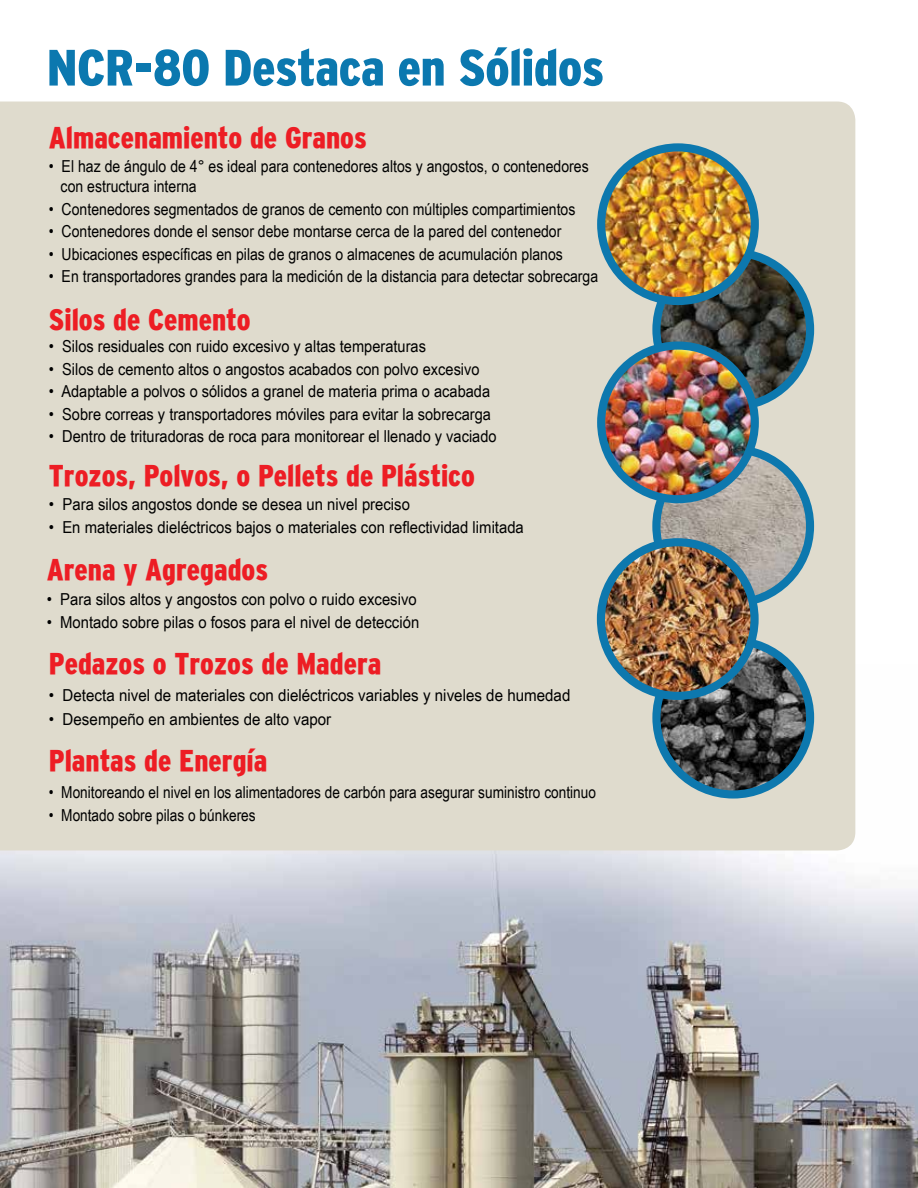
<style>
.page{position:relative;width:918px;height:1188px;background:#fff}
.page>*{position:absolute;margin:0;border:0;box-sizing:border-box;transform-origin:0 0}
.t1{font:900 condensed 51px "Interstate";letter-spacing:-.01em;color:#0b78af;scale:1.04 1}
.t2{font:900 condensed 30px "Interstate";color:#ed1d24}
.t3{font:16.5px/19.5px "Arial Narrow";color:#000;scale:1.04 1}
.t4{font:16.5px "Arial Narrow";color:#000;scale:1.08 1}
.t5{font:16.5px "Arial Narrow";color:#000;scale:1.1 1}
.t6{font:16.5px "Arial Narrow";color:#000}
.t7{font:16.5px "Arial Narrow";color:#000;scale:1.12 1}
.t8{font:16.5px "Arial Narrow";color:#000;scale:1.11 1}
</style>
<div class="page">
<img style="left:0;top:665px;width:918px;height:523px">
<div style="left:0;top:102px;width:855px;height:748px;background:#dfdbcd"></div>
<img style="left:656px;top:449px;width:154px;height:154px;border-radius:77px">
<div style="left:652px;top:445px;width:162px;height:162px;border:8px solid #0d78ae;border-radius:50%"></div>
<img style="left:656px;top:253px;width:154px;height:153px;border-radius:77px">
<div style="left:652px;top:249px;width:162px;height:161px;border:8px solid #0d78ae;border-radius:50%"></div>
<img style="left:601px;top:348px;width:154px;height:151px">
<div style="left:597px;top:342px;width:162px;height:161px;border:8px solid #0d78ae;border-radius:50%"></div>
<img style="left:656px;top:643px;width:154px;height:151px">
<div style="left:652px;top:637px;width:162px;height:162px;border:8px solid #0d78ae;border-radius:50%"></div>
<img style="left:601px;top:147px;width:154px;height:154px;border-radius:77px">
<div style="left:597px;top:143px;width:162px;height:162px;border:8px solid #0d78ae;border-radius:50%"></div>
<img style="left:601px;top:542px;width:154px;height:154px;border-radius:77px">
<div style="left:597px;top:538px;width:162px;height:162px;border:8px solid #0d78ae;border-radius:50%"></div>
<h1 class="t1" style="left:47px;top:39px;width:538px">NCR-80 Destaca en Sólidos</h1>
<h2 class="t2" style="left:49px;top:121px;width:319px">Almacenamiento de Granos</h2>
<p class="t3" style="left:61px;top:156px;width:509px;text-indent:-12px">• El haz de ángulo de 4° es ideal para contenedores altos y angostos, o contenedores con estructura interna</p>
<p class="t3" style="left:49px;top:198px;width:508px">• Contenedores segmentados de granos de cemento con múltiples compartimientos</p>
<p class="t3" style="left:49px;top:221px;width:494px">• Contenedores donde el sensor debe montarse cerca de la pared del contenedor</p>
<p class="t3" style="left:49px;top:243px;width:496px">• Ubicaciones específicas en pilas de granos o almacenes de acumulación planos</p>
<p class="t3" style="left:49px;top:266px;width:530px">• En transportadores grandes para la medición de la distancia para detectar sobrecarga</p>
<h2 class="t2" style="left:49px;top:303px;width:203px">Silos de Cemento</h2>
<p class="t4" style="left:49px;top:334px;width:351px">• Silos residuales con ruido excesivo y altas temperaturas</p>
<p class="t4" style="left:49px;top:357px;width:400px">• Silos de cemento altos o angostos acabados con polvo excesivo</p>
<p class="t4" style="left:49px;top:379px;width:410px">• Adaptable a polvos o sólidos a granel de materia prima o acabada</p>
<p class="t4" style="left:49px;top:402px;width:411px">• Sobre correas y transportadores móviles para evitar la sobrecarga</p>
<p class="t4" style="left:49px;top:424px;width:416px">• Dentro de trituradoras de roca para monitorear el llenado y vaciado</p>
<h2 class="t2" style="left:49px;top:459px;width:428px">Trozos, Polvos, o Pellets de Plástico</h2>
<p class="t8" style="left:49px;top:492px;width:327px">• Para silos angostos donde se desea un nivel preciso</p>
<p class="t5" style="left:49px;top:515px;width:433px">• En materiales dieléctricos bajos o materiales con reflectividad limitada</p>
<h2 class="t2" style="left:47px;top:553px;width:223px">Arena y Agregados</h2>
<p class="t5" style="left:47px;top:587px;width:338px">• Para silos altos y angostos con polvo o ruido excesivo</p>
<p class="t5" style="left:47px;top:610px;width:340px">• Montado sobre pilas o fosos para el nivel de detección</p>
<h2 class="t2" style="left:49px;top:647px;width:334px">Pedazos o Trozos de Madera</h2>
<p class="t7" style="left:49px;top:683px;width:467px">• Detecta nivel de materiales con dieléctricos variables y niveles de humedad</p>
<p class="t7" style="left:49px;top:707px;width:254px">• Desempeño en ambientes de alto vapor</p>
<h2 class="t2" style="left:49px;top:744px;width:220px">Plantas de Energía</h2>
<p class="t6" style="left:49px;top:780px;width:549px">• Monitoreando el nivel en los alimentadores de carbón para asegurar suministro continuo</p>
<p class="t6" style="left:49px;top:803px;width:208px">• Montado sobre pilas o búnkeres</p>
</div>
